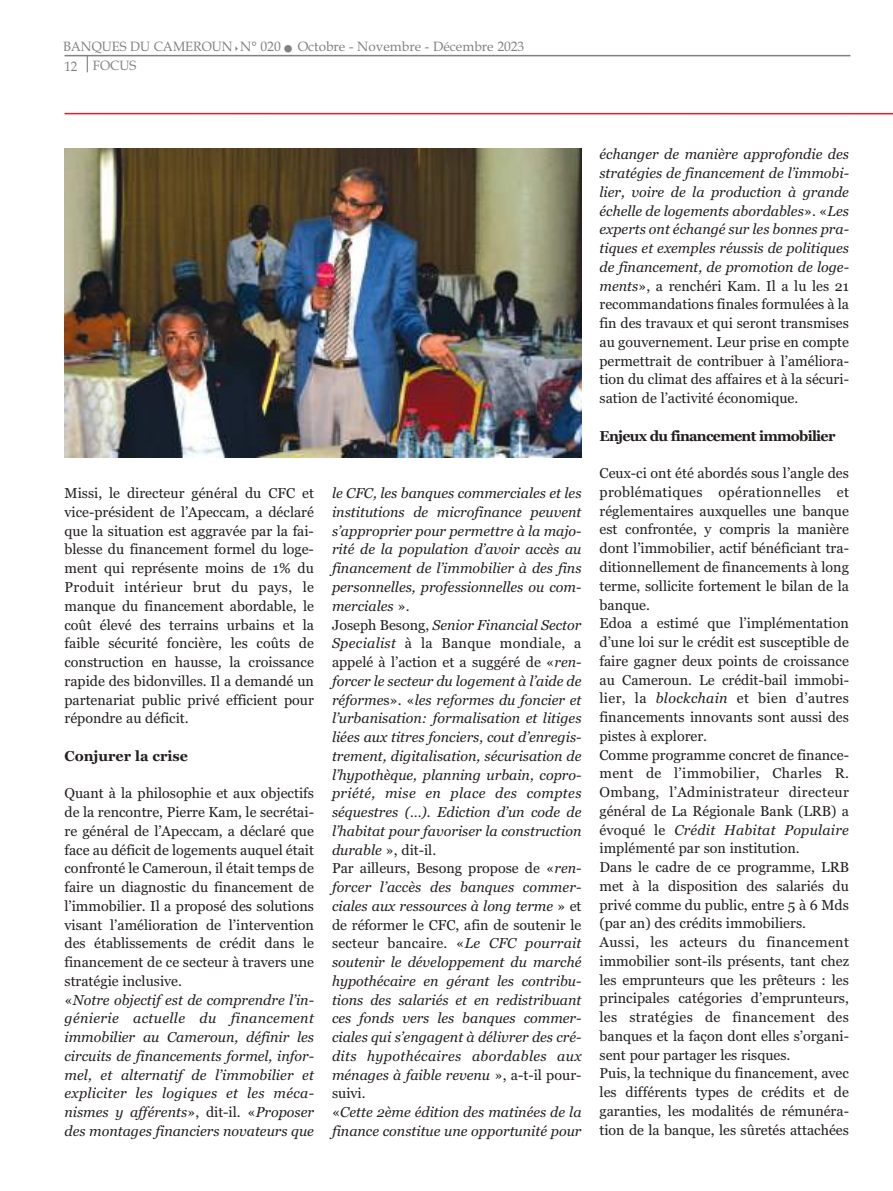
<style>
.page{position:relative;width:893px;height:1191px;background:#fff}
.page>*{position:absolute;margin:0;border:0;box-sizing:border-box;transform-origin:0 0}
.t1{font:14.25px/18.8px "Georgia";color:#241f1f}
.t2{font:italic 14.25px/18.8px "Georgia";color:#241f1f}
.t3{font:700 14.25px "Georgia";letter-spacing:-.05em;color:#241f1f}
.t4{font:700 14.25px "Georgia";color:#241f1f}
.t5{font:13.5px/19.6px "Book Antiqua";color:#838082;scale:.96 1}
.s1{font-style:italic}
.s2{font-style:normal}
</style>
<div class="page">
<svg style="left:87px;top:56px;width:1px;height:16px"></svg>
<hr style="left:64px;top:55px;width:786px;height:1px;background:#838082">
<hr style="left:65px;top:113px;width:828px;height:2px;background:#ef1923">
<img style="left:64px;top:148px;width:517px;height:309px">
<p class="t5" style="left:63px;top:36px;width:482px">BANQUES DU CAMEROUN✔N° 020 ■ Octobre - Novembre - Décembre 2023<br>12 FOCUS</p>
<p class="t1" style="left:64px;top:484px;width:251px;text-align:justify">Missi, le directeur général du CFC et vice-président de l’Apeccam, a déclaré que la situation est aggravée par la fai&shy;blesse du financement formel du loge&shy;ment qui représente moins de 1% du Produit intérieur brut du pays, le manque du financement abordable, le coût élevé des terrains urbains et la faible sécurité foncière, les coûts de construction en hausse, la croissance rapide des bidonvilles. Il a demandé un partenariat public privé efficient pour répondre au déficit.</p>
<p class="t4" style="left:65px;top:747px;width:125px">Conjurer la crise</p>
<p class="t1" style="left:65px;top:784px;width:251px">Quant à la philosophie et aux objectifs de la rencontre, Pierre Kam, le secrétai&shy;re général de l’Apeccam, a déclaré que face au déficit de logements auquel était confronté le Cameroun, il était temps de faire un diagnostic du financement de l’immobilier. Il a proposé des solutions visant l’amélioration de l’intervention des établissements de crédit dans le financement de ce secteur à travers une stratégie inclusive.<br>«<span class="s1">Notre objectif est de comprendre l’in&shy;génierie actuelle du financement immobilier au Cameroun, définir les circuits de financements formel, infor&shy;mel, et alternatif de l’immobilier et expliciter les logiques et les méca&shy;nismes y afférents</span>», dit-il. «<span class="s1">Proposer des montages financiers novateurs que</span></p>
<p class="t2" style="left:332px;top:484px;width:251px">le CFC, les banques commerciales et les institutions de microfinance peuvent s’approprier pour permettre à la majo&shy;rité de la population d’avoir accès au financement de l’immobilier à des fins personnelles, professionnelles ou com&shy;merciales <span class="s2">».<br>Joseph Besong,</span> Senior Financial Sector Specialist <span class="s2">à la Banque mondiale, a appelé à l’action et a suggéré de «</span>ren&shy;forcer le secteur du logement à l’aide de réforme<span class="s2">s». «</span>les reformes du foncier et l’urbanisation: formalisation et litiges liées aux titres fonciers, cout d’enregis&shy;trement, digitalisation, sécurisation de l’hypothèque, planning urbain, copro&shy;priété, mise en place des comptes séquestres (…). Ediction d’un code de l’habitat pour favoriser la construction durable <span class="s2">», dit-il.<br>Par ailleurs, Besong propose de «</span>ren&shy;forcer l’accès des banques commer&shy;ciales aux ressources à long terme <span class="s2">» et de réformer le CFC, afin de soutenir le secteur bancaire. «</span>Le CFC pourrait soutenir le développement du marché hypothécaire en gérant les contribu&shy;tions des salariés et en redistribuant ces fonds vers les banques commer&shy;ciales qui s’engagent à délivrer des cré&shy;dits hypothécaires abordables aux ménages à faible revenu <span class="s2">», a-t-il pour&shy;suivi.<br>«</span>Cette 2ème édition des matinées de la finance constitue une opportunité pour</p>
<p class="t2" style="left:599px;top:145px;width:251px;text-align:justify">échanger de manière approfondie des stratégies de financement de l’immobi&shy;lier, voire de la production à grande échelle de logements abordables<span class="s2">». «</span>Les experts ont échangé sur les bonnes pra&shy;tiques et exemples réussis de politiques de financement, de promotion de loge&shy;ments<span class="s2">», a renchéri Kam. Il a lu les 21 recommandations finales formulées à la fin des travaux et qui seront transmises au gouvernement. Leur prise en compte permettrait de contribuer à l’améliora&shy;tion du climat des affaires et à la sécuri&shy;sation de l’activité économique.</span></p>
<p class="t3" style="left:599px;top:427px;width:237px">Enjeux du financement immobilier</p>
<p class="t1" style="left:599px;top:464px;width:251px">Ceux-ci ont été abordés sous l’angle des problématiques opérationnelles et réglementaires auxquelles une banque est confrontée, y compris la manière dont l’immobilier, actif bénéficiant tra&shy;ditionnellement de financements à long terme, sollicite fortement le bilan de la banque.<br>Edoa a estimé que l’implémentation d’une loi sur le crédit est susceptible de faire gagner deux points de croissance au Cameroun. Le crédit-bail immobi&shy;lier, la <span class="s1">blockchain</span> et bien d’autres financements innovants sont aussi des pistes à explorer.<br>Comme programme concret de finance&shy;ment de l’immobilier, Charles R. ombang, l’Administrateur directeur général de La Régionale Bank (LRB) a évoqué le <span class="s1">Crédit Habitat Populaire </span>implémenté par son institution.<br>Dans le cadre de ce programme, LRB met à la disposition des salariés du privé comme du public, entre 5 à 6 Mds (par an) des crédits immobiliers.<br>Aussi, les acteurs du financement immobilier sont-ils présents, tant chez les emprunteurs que les prêteurs : les principales catégories d’emprunteurs, les stratégies de financement des banques et la façon dont elles s’organi&shy;sent pour partager les risques.<br>Puis, la technique du financement, avec les différents types de crédits et de garanties, les modalités de rémunéra&shy;tion de la banque, les sûretés attachées</p>
</div>
